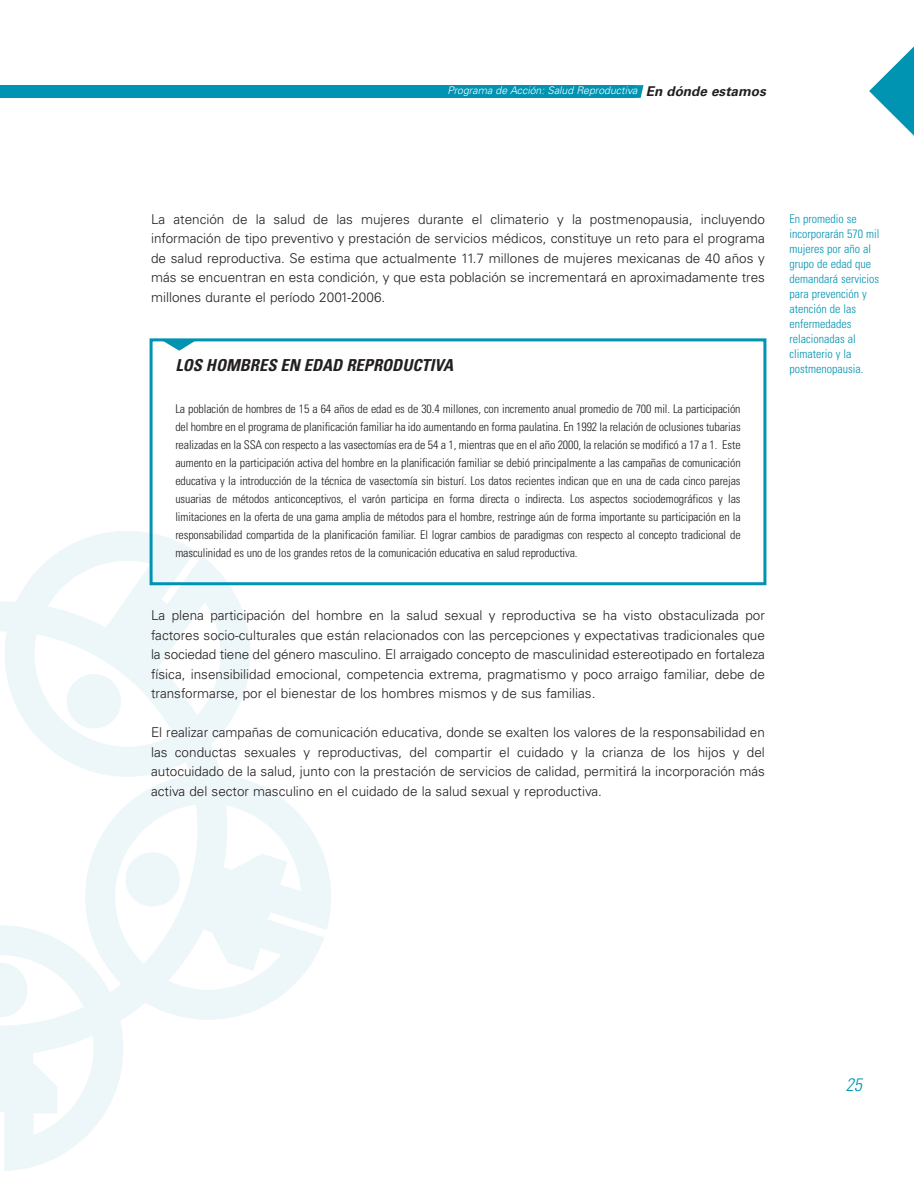
<style>
.page{position:relative;width:914px;height:1190px;background:#fff}
.page>*{position:absolute;margin:0;border:0;box-sizing:border-box;transform-origin:0 0}
.t1{font:italic 300 condensed 18px "Univers";color:#0093b2}
.t2{font:italic 700 condensed 16.5px "Univers";color:#231f20}
.t3{font:300 13.5px/19.5px "Univers";color:#231f20;text-align:justify}
.t4{font:300 condensed 12px/18px "Univers";letter-spacing:-.01em;color:#231f20;text-align:justify}
.t5{font:300 condensed 12px/15px "Univers";color:#0093b2}
.t6{font:italic 300 10.5px "Univers";color:#fff}
.s1{font-weight:700;font-size:13.5px;color:#231f20}
</style>
<div class="page">
<div style="left:1px;top:85px;width:634px;height:13px;background:#0093b2"></div>
<svg style="left:635px;top:85px;width:8px;height:13px"></svg>
<svg style="left:869px;top:46px;width:45px;height:90px"></svg>
<div style="left:149px;top:338px;width:617px;height:247px;border:3px solid #0093b2"></div>
<svg style="left:160px;top:339px;width:37px;height:12px"></svg>
<p class="t6" style="left:447px;top:87px;width:320px">Programa de Acción: Salud Reproductiva <span class="s1">En dónde estamos</span></p>
<p class="t3" style="left:151px;top:211px;width:615px">La atención de la salud de las mujeres durante el climaterio y la postmenopausia, incluyendo información de tipo preventivo y prestación de servicios médicos, constituye un reto para el programa de salud reproductiva. Se estima que actualmente 11.7 millones de mujeres mexicanas de 40 años y más se encuentran en esta condición, y que esta población se incrementará en aproximadamente tres millones durante el período 2001-2006.</p>
<p class="t2" style="left:175px;top:359px;width:279px">LOS HOMBRES EN EDAD REPRODUCTIVA</p>
<p class="t4" style="left:175px;top:401px;width:567px">La población de hombres de 15 a 64 años de edad es de 30.4 millones, con incremento anual promedio de 700 mil. La participación del hombre en el programa de planificación familiar ha ido aumentando en forma paulatina. En 1992 la relación de oclusiones tubarias realizadas en la SSA con respecto a las vasectomías era de 54 a 1, mientras que en el año 2000, la relación se modificó a 17 a 1. Este aumento en la participación activa del hombre en la planificación familiar se debió principalmente a las campañas de comunicación educativa y la introducción de la técnica de vasectomía sin bisturí. Los datos recientes indican que en una de cada cinco parejas usuarias de métodos anticonceptivos, el varón participa en forma directa o indirecta. Los aspectos sociodemográficos y las limitaciones en la oferta de una gama amplia de métodos para el hombre, restringe aún de forma importante su participación en la responsabilidad compartida de la planificación familiar. El lograr cambios de paradigmas con respecto al concepto tradicional de masculinidad es uno de los grandes retos de la comunicación educativa en salud reproductiva.</p>
<p class="t3" style="left:151px;top:607px;width:615px">La plena participación del hombre en la salud sexual y reproductiva se ha visto obstaculizada por factores socio-culturales que están relacionados con las percepciones y expectativas tradicionales que la sociedad tiene del género masculino. El arraigado concepto de masculinidad estereotipado en fortaleza física, insensibilidad emocional, competencia extrema, pragmatismo y poco arraigo familiar, debe de transformarse, por el bienestar de los hombres mismos y de sus familias.</p>
<p class="t3" style="left:151px;top:724px;width:615px">El realizar campañas de comunicación educativa, donde se exalten los valores de la responsabilidad en las conductas sexuales y reproductivas, del compartir el cuidado y la crianza de los hijos y del autocuidado de la salud, junto con la prestación de servicios de calidad, permitirá la incorporación más activa del sector masculino en el cuidado de la salud sexual y reproductiva.</p>
<p class="t5" style="left:789px;top:212px;width:91px">En promedio se incorporarán 570 mil mujeres por año al grupo de edad que demandará servicios para prevención y atención de las enfermedades relacionadas al climaterio y la postmenopausia.</p>
<h1 class="t1" style="left:845px;top:1078px;width:17px">25</h1>
</div>
